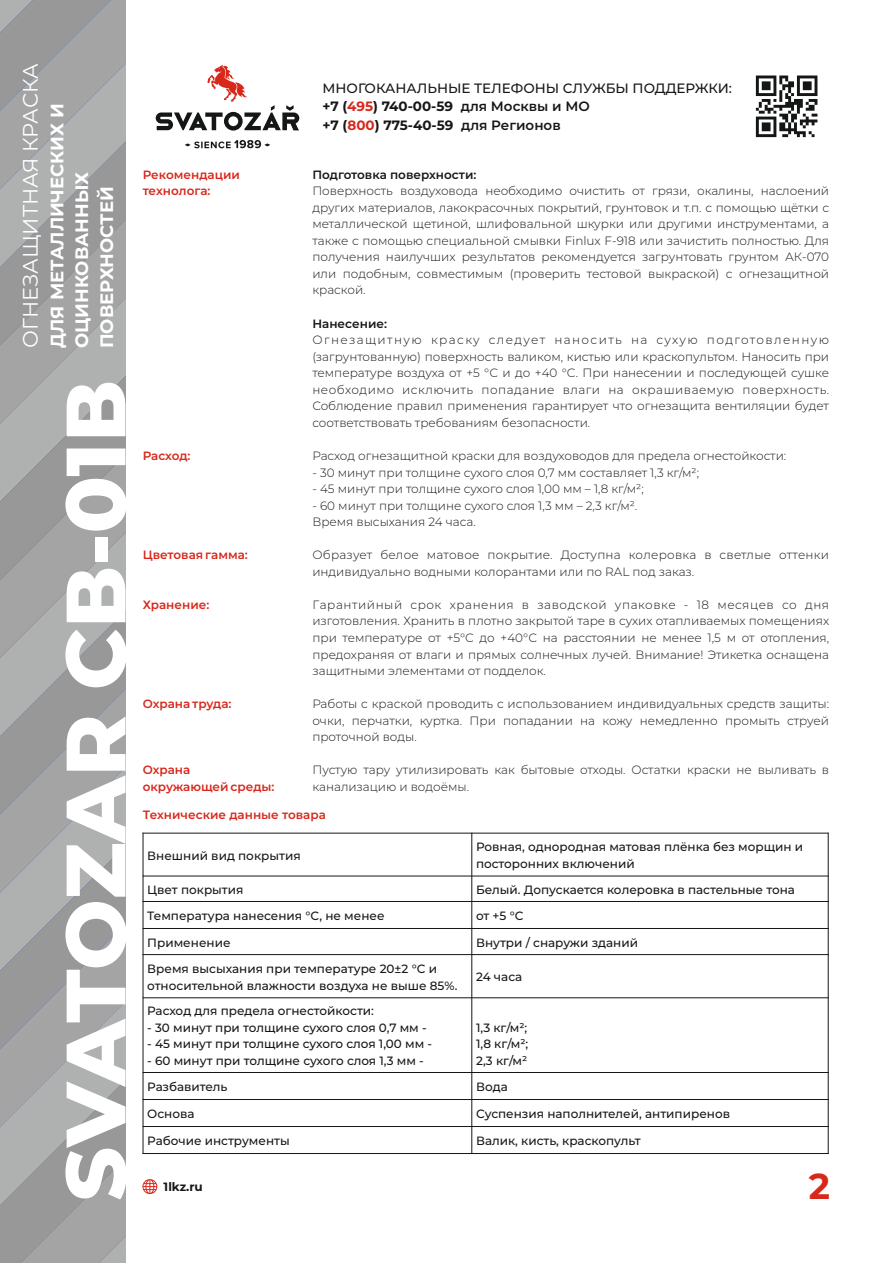
<style>
.page{position:relative;width:893px;height:1263px;background:#fff}
.page>*{position:absolute;margin:0;border:0;box-sizing:border-box;transform-origin:0 0}
.t1{font:800 84px "Montserrat";color:#fff}
.t2{font:700 36px "Montserrat";color:#d8271b}
.t3{font:21px "Montserrat";color:#fff}
.t4{font:700 18px/24.8px "Montserrat";color:#fff}
.t5{font:500 13.5px/18.6px "Montserrat";color:#151616}
.t6{font:300 12px/16.5px "Montserrat";color:#151616;text-align:justify}
.t7{font:500 12px/16.5px "Montserrat";color:#151616}
.t8{font:600 12px/16.5px "Montserrat";color:#d8271b}
.t9{font:600 12px "Montserrat";color:#151616}
.t10{font:700 12px "Montserrat";color:#151616}
.s1{font-weight:700}
.s2{font-weight:700;color:#d8271b}
.s3{font-weight:600}
</style>
<div class="page">
<svg style="left:756px;top:76px;width:61px;height:61px"></svg>
<svg style="left:142px;top:1179px;width:15px;height:15px"></svg>
<svg style="left:156px;top:64px;width:143px;height:67px"></svg>
<svg style="left:185px;top:140px;width:85px;height:8px"></svg>
<hr style="left:143px;top:833px;width:1px;height:321px;background:#151616">
<hr style="left:471px;top:833px;width:1px;height:321px;background:#151616">
<hr style="left:828px;top:833px;width:1px;height:321px;background:#151616">
<hr style="left:143px;top:1153px;width:686px;height:1px;background:#151616">
<hr style="left:143px;top:1126px;width:686px;height:1px;background:#151616">
<hr style="left:143px;top:1099px;width:686px;height:1px;background:#151616">
<hr style="left:143px;top:1072px;width:686px;height:1px;background:#151616">
<hr style="left:143px;top:997px;width:686px;height:1px;background:#151616">
<hr style="left:143px;top:954px;width:686px;height:1px;background:#151616">
<hr style="left:143px;top:928px;width:686px;height:1px;background:#151616">
<hr style="left:143px;top:901px;width:686px;height:1px;background:#151616">
<hr style="left:143px;top:875px;width:686px;height:1px;background:#151616">
<hr style="left:143px;top:833px;width:686px;height:1px;background:#151616">
<svg style="left:0;top:5px;width:125px;height:39px;fill:#989899"></svg>
<svg style="left:0;top:44px;width:125px;height:39px;fill:#a4a4a4"></svg>
<svg style="left:0;top:83px;width:125px;height:39px;fill:#a4a4a4"></svg>
<svg style="left:0;top:122px;width:125px;height:39px;fill:#afb0b0"></svg>
<svg style="left:0;top:161px;width:125px;height:39px;fill:#afb0b0"></svg>
<svg style="left:0;top:200px;width:125px;height:39px;fill:#989899"></svg>
<svg style="left:0;top:239px;width:125px;height:39px;fill:#989899"></svg>
<svg style="left:0;top:278px;width:125px;height:39px;fill:#a4a4a4"></svg>
<svg style="left:0;top:317px;width:125px;height:39px;fill:#a4a4a4"></svg>
<svg style="left:0;top:356px;width:125px;height:40px;fill:#afb0b0"></svg>
<svg style="left:0;top:396px;width:125px;height:39px;fill:#afb0b0"></svg>
<svg style="left:0;top:435px;width:125px;height:39px;fill:#989899"></svg>
<svg style="left:0;top:474px;width:125px;height:39px;fill:#989899"></svg>
<svg style="left:0;top:513px;width:125px;height:39px;fill:#a4a4a4"></svg>
<svg style="left:0;top:552px;width:125px;height:39px;fill:#a4a4a4"></svg>
<svg style="left:0;top:591px;width:125px;height:672px"></svg>
<svg style="left:16px;top:630px;width:109px;height:633px"></svg>
<svg style="left:55px;top:669px;width:70px;height:594px"></svg>
<h3 class="t3" style="left:17px;top:348px;width:286px;rotate:-90deg">ОГНЕЗАЩИТНАЯ КРАСКА</h3>
<h3 class="t4" style="left:45px;top:348px;width:246px;rotate:-90deg">ДЛЯ МЕТАЛЛИЧЕСКИХ И<br>ОЦИНКОВАННЫХ<br>ПОВЕРХНОСТЕЙ</h3>
<h1 class="t1" style="left:44px;top:1201px;width:823px;rotate:-90deg">SVATOZAR СВ-01В</h1>
<p class="t5" style="left:322px;top:78px;width:411px">МНОГОКАНАЛЬНЫЕ ТЕЛЕФОНЫ СЛУЖБЫ ПОДДЕРЖКИ: <span class="s1">+7 (</span><span class="s2">495</span><span class="s1">) 740-00-59</span> <span class="s3">для Москвы и МО<br></span><span class="s1">+7 (</span><span class="s2">800</span><span class="s1">) 775-40-59</span> <span class="s3">для Регионов</span></p>
<p class="t8" style="left:143px;top:166px;width:99px">Рекомендации</p>
<p class="t8" style="left:143px;top:183px;width:69px">технолога:</p>
<p class="t9" style="left:312px;top:167px;width:166px">Подготовка поверхности:</p>
<p class="t6" style="left:312px;top:183px;width:518px">Поверхность воздуховода необходимо очистить от грязи, окалины, наслоений других материалов, лакокрасочных покрытий, грунтовок и т.п. с помощью щётки с металлической щетиной, шлифовальной шкурки или другими инструментами, а также с помощью специальной смывки Finlux F-918 или зачистить полностью. Для получения наилучших результатов рекомендуется загрунтовать грунтом АК-070 или подобным, совместимым (проверить тестовой выкраской) с огнезащитной краской.</p>
<p class="t9" style="left:312px;top:316px;width:76px">Нанесение:</p>
<p class="t6" style="left:312px;top:332px;width:518px">Огнезащитную краску следует наносить на сухую подготовленную (загрунтованную) поверхность валиком, кистью или краскопультом. Наносить при температуре воздуха от +5 °С и до +40 °С. При нанесении и последующей сушке необходимо исключить попадание влаги на окрашиваемую поверхность.<br>Соблюдение правил применения гарантирует что огнезащита вентиляции будет соответствовать требованиям безопасности.</p>
<p class="t8" style="left:143px;top:447px;width:49px">Расход:</p>
<p class="t6" style="left:312px;top:447px;width:475px">Расход огнезащитной краски для воздуховодов для предела огнестойкости:</p>
<p class="t6" style="left:312px;top:464px;width:388px">- 30 минут при толщине сухого слоя 0,7 мм составляет 1,3 кг/м²;</p>
<p class="t6" style="left:312px;top:514px;width:165px">Время высыхания 24 часа.</p>
<p class="t6" style="left:312px;top:480px;width:333px">- 45 минут при толщине сухого слоя 1,00 мм – 1,8 кг/м²;</p>
<p class="t6" style="left:312px;top:497px;width:326px">- 60 минут при толщине сухого слоя 1,3 мм – 2,3 кг/м².</p>
<p class="t8" style="left:143px;top:547px;width:107px">Цветовая гамма:</p>
<p class="t8" style="left:143px;top:596px;width:68px">Хранение:</p>
<p class="t6" style="left:312px;top:547px;width:518px">Образует белое матовое покрытие. Доступна колеровка в светлые оттенки индивидуально водными колорантами или по RAL под заказ.</p>
<p class="t6" style="left:312px;top:596px;width:518px">Гарантийный срок хранения в заводской упаковке - 18 месяцев со дня изготовления. Хранить в плотно закрытой таре в сухих отапливаемых помещениях при температуре от +5°С до +40°С на расстоянии не менее 1,5 м от отопления, предохраняя от влаги и прямых солнечных лучей. Внимание! Этикетка оснащена защитными элементами от подделок.</p>
<p class="t8" style="left:143px;top:696px;width:90px">Охрана труда:</p>
<p class="t6" style="left:312px;top:696px;width:518px">Работы с краской проводить с использованием индивидуальных средств защиты: очки, перчатки, куртка. При попадании на кожу немедленно промыть струей проточной воды.</p>
<p class="t8" style="left:143px;top:762px;width:133px">Охрана окружающей среды:</p>
<p class="t6" style="left:312px;top:762px;width:518px">Пустую тару утилизировать как бытовые отходы. Остатки краски не выливать в канализацию и водоёмы.</p>
<p class="t8" style="left:143px;top:806px;width:184px">Технические данные товара</p>
<p class="t7" style="left:147px;top:847px;width:155px">Внешний вид покрытия</p>
<p class="t7" style="left:476px;top:839px;width:328px">Ровная, однородная матовая плёнка без морщин и посторонних включений</p>
<p class="t7" style="left:147px;top:881px;width:98px">Цвет покрытия</p>
<p class="t7" style="left:476px;top:881px;width:320px">Белый. Допускается колеровка в пастельные тона</p>
<p class="t7" style="left:147px;top:907px;width:239px">Температура нанесения °С, не менее</p>
<p class="t7" style="left:476px;top:907px;width:49px">от +5 °С</p>
<p class="t7" style="left:147px;top:934px;width:85px">Применение</p>
<p class="t7" style="left:476px;top:934px;width:163px">Внутри / снаружи зданий</p>
<p class="t7" style="left:147px;top:960px;width:312px">Время высыхания при температуре 20±2 °С и относительной влажности воздуха не выше 85%.</p>
<p class="t7" style="left:476px;top:969px;width:48px">24 часа</p>
<p class="t7" style="left:147px;top:1003px;width:228px">Расход для предела огнестойкости:</p>
<p class="t7" style="left:147px;top:1019px;width:281px">- 30 минут при толщине сухого слоя 0,7 мм -</p>
<p class="t7" style="left:147px;top:1036px;width:286px">- 45 минут при толщине сухого слоя 1,00 мм -</p>
<p class="t7" style="left:147px;top:1052px;width:278px">- 60 минут при толщине сухого слоя 1,3 мм -</p>
<p class="t7" style="left:476px;top:1019px;width:54px">1,3 кг/м²;<br>1,8 кг/м²;</p>
<p class="t7" style="left:476px;top:1052px;width:53px">2,3 кг/м²</p>
<p class="t7" style="left:147px;top:1078px;width:82px">Разбавитель</p>
<p class="t7" style="left:476px;top:1078px;width:33px">Вода</p>
<p class="t7" style="left:147px;top:1105px;width:49px">Основа</p>
<p class="t7" style="left:476px;top:1105px;width:256px">Суспензия наполнителей, антипиренов</p>
<p class="t7" style="left:147px;top:1132px;width:144px">Рабочие инструменты</p>
<p class="t7" style="left:476px;top:1132px;width:166px">Валик, кисть, краскопульт</p>
<p class="t10" style="left:164px;top:1179px;width:41px">1lkz.ru</p>
<h2 class="t2" style="left:809px;top:1164px;width:23px">2</h2>
</div>
